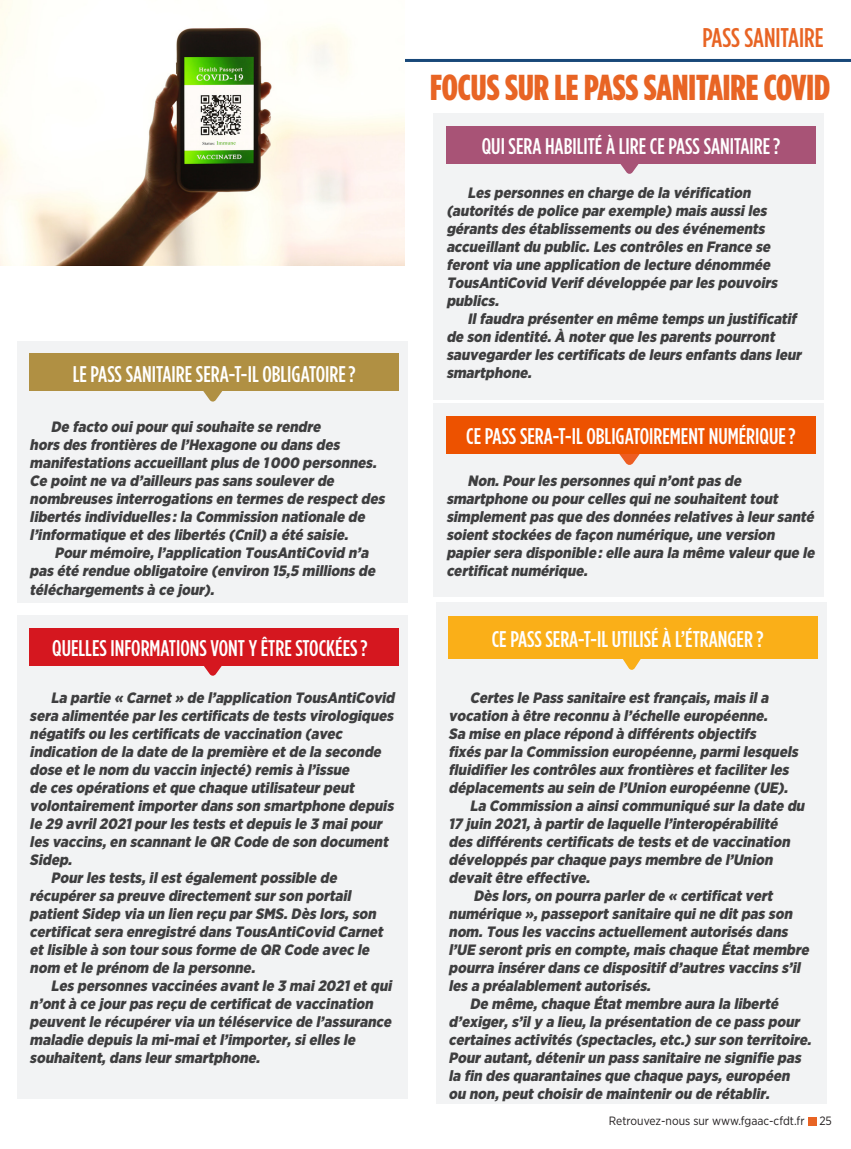
<style>
.page{position:relative;width:851px;height:1149px;background:#fff}
.page>*{position:absolute;margin:0;border:0;box-sizing:border-box;transform-origin:0 0}
.t1{font:900 36px "Gotham Condensed";color:#e86424}
.t2{font:500 27px "Gotham Condensed";color:#e86424}
.t3{font:500 22.65px "Gotham Condensed";color:#fff}
.TEXTE_ARTICLE_SECOND{font:italic 900 15px/18px "Gotham Narrow";color:#3e3e3f}
.t4{font:12px "Gotham Narrow";color:#231f20}
</style>
<div class="page">
<div style="left:807px;top:1116px;width:9px;height:9px;background:#e86424"></div>
<hr style="left:0;top:59px;width:850px;height:3px;background:#184879">
<img style="left:0;top:0;width:404px;height:265px">
<div style="left:17px;top:341px;width:390px;height:261px;background:#f2f3f4"></div>
<svg style="left:203px;top:391px;width:20px;height:11px"></svg>
<div style="left:30px;top:353px;width:369px;height:38px;background:#b09043"></div>
<div style="left:17px;top:615px;width:390px;height:483px;background:#f2f3f4"></div>
<svg style="left:156px;top:665px;width:116px;height:11px"></svg>
<div style="left:30px;top:627px;width:369px;height:38px;background:#d5171f"></div>
<div style="left:433px;top:113px;width:390px;height:287px;background:#f2f3f4"></div>
<svg style="left:620px;top:164px;width:19px;height:10px"></svg>
<div style="left:446px;top:126px;width:369px;height:38px;background:#a85376"></div>
<div style="left:433px;top:403px;width:390px;height:193px;background:#f2f3f4"></div>
<svg style="left:619px;top:454px;width:21px;height:11px"></svg>
<div style="left:446px;top:416px;width:369px;height:38px;background:#ed5200"></div>
<div style="left:436px;top:602px;width:389px;height:501px;background:#f2f3f4"></div>
<svg style="left:575px;top:658px;width:115px;height:12px"></svg>
<div style="left:448px;top:616px;width:369px;height:42px;background:#faaf18"></div>
<p class="t3" style="left:73px;top:360px;width:284px">LE PASS SANITAIRE SERA-T-IL OBLIGATOIRE ?</p>
<p class="TEXTE_ARTICLE_SECOND" style="left:30px;top:418px;width:360px;text-indent:21px">De facto ouipourquisouhaite se rendre<br>hors des frontières de l’Hexagone ou dans des manifestations accueillantplus de 1000 personnes.<br>Ce pointne va d’ailleurs pas sans souleverde nombreuses interrogations en termes de respectdes libertés individuelles :la Commission nationale de l’informatique etdes libertés (Cnil)a été saisie.</p>
<p class="TEXTE_ARTICLE_SECOND" style="left:30px;top:544px;width:350px;text-indent:25px">Pourmémoire,l’application TousAntiCovid n’a pas été rendue obligatoire (environ 15,5 millions de téléchargements à ce jour).</p>
<p class="t3" style="left:52px;top:634px;width:316px">QUELLES INFORMATIONS VONT Y ÊTRE STOCKÉES ?</p>
<p class="TEXTE_ARTICLE_SECOND" style="left:30px;top:688px;width:370px;text-indent:21px">La partie « Carnet» de l’application TousAntiCovid sera alimentée parles certificats de tests virologiques négatifs ou les certificats de vaccination (avec indication de la date de la première etde la seconde dose etle nom du vaccin injecté)remis à l’issue<br>de ces opérations etque chaque utilisateurpeut volontairementimporterdans son smartphone depuis le 29 avril2021pourles tests etdepuis le 3 maipour les vaccins,en scannantle QR Code de son document Sidep.</p>
<p class="TEXTE_ARTICLE_SECOND" style="left:30px;top:868px;width:358px;text-indent:21px">Pourles tests,ilestégalementpossible de récupérersa preuve directementsurson portail patientSidep via un lien reçu parSMS.Dès lors,son certificatsera enregistré dans TousAntiCovid Carnet etlisible à son toursous forme de QR Code avec le nom etle prénom de la personne.</p>
<p class="TEXTE_ARTICLE_SECOND" style="left:30px;top:976px;width:367px;text-indent:21px">Les personnes vaccinées avantle 3 mai2021etqui n’ontà ce jourpas reçu de certificatde vaccination peuventle récupérervia un téléservice de l’assurance maladie depuis la mi-maietl’importer,sielles le souhaitent,dans leursmartphone.</p>
<p class="t2" style="left:702px;top:22px;width:123px">PASS SANITAIRE</p>
<p class="t1" style="left:430px;top:66px;width:401px">FOCUS SUR LE PASS SANITAIRE COVID</p>
<p class="t3" style="left:481px;top:133px;width:300px">QUI SERA HABILITÉ À LIRE CE PASS SANITAIRE ?</p>
<p class="TEXTE_ARTICLE_SECOND" style="left:446px;top:184px;width:336px;text-indent:21px">Les personnes en charge de la vérification (autorités de police parexemple)mais aussiles gérants des établissements ou des événements accueillantdu public.Les contrôles en France se ferontvia une application de lecture dénommée TousAntiCovid Verifdéveloppée parles pouvoirs publics.</p>
<p class="TEXTE_ARTICLE_SECOND" style="left:446px;top:310px;width:360px;text-indent:21px">Ilfaudra présenteren même temps un justificatif de son identité.À noterque les parents pourront sauvegarderles certificats de leurs enfants dans leur smartphone.</p>
<p class="t3" style="left:466px;top:423px;width:331px">CE PASS SERA-T-IL OBLIGATOIREMENT NUMÉRIQUE ?</p>
<p class="TEXTE_ARTICLE_SECOND" style="left:446px;top:472px;width:373px;text-indent:21px">Non.Pourles personnes quin’ontpas de smartphone ou pourcelles quine souhaitenttout simplementpas que des données relatives à leursanté soientstockées de façon numérique,une version papiersera disponible :elle aura la même valeurque le certificatnumérique.</p>
<p class="t3" style="left:491px;top:625px;width:273px">CE PASS SERA-T-IL UTILISÉ À L’ÉTRANGER ?</p>
<p class="TEXTE_ARTICLE_SECOND" style="left:448px;top:688px;width:354px;text-indent:21px">Certes le Pass sanitaire estfrançais,mais ila vocation à être reconnu à l’échelle européenne.<br>Sa mise en place répond à différents objectifs<br>fixés parla Commission européenne,parmilesquels fluidifierles contrôles aux frontières etfaciliterles déplacements au sein de l’Union européenne (UE).</p>
<p class="TEXTE_ARTICLE_SECOND" style="left:448px;top:796px;width:360px;text-indent:21px">La Commission a ainsicommuniqué surla date du 17 juin 2021,à partirde laquelle l’interopérabilité des différents certificats de tests etde vaccination développés parchaque pays membre de l’Union devaitêtre effective.</p>
<p class="TEXTE_ARTICLE_SECOND" style="left:448px;top:886px;width:365px;text-indent:25px">Dès lors,on pourra parlerde « certificatvert numérique »,passeportsanitaire quine ditpas son nom.Tous les vaccins actuellementautorisés dans l’UE serontpris en compte,mais chaque Étatmembre pourra insérerdans ce dispositifd’autres vaccins s’il les a préalablementautorisés.</p>
<p class="TEXTE_ARTICLE_SECOND" style="left:448px;top:994px;width:367px;text-indent:21px">De même,chaque Étatmembre aura la liberté d’exiger,s’ily a lieu,la présentation de ce pass pour certaines activités (spectacles,etc.)surson territoire.<br>Pourautant,détenirun pass sanitaire ne signifie pas la fin des quarantaines que chaque pays,européen ou non,peutchoisirde maintenirou de rétablir.</p>
<p class="t4" style="left:609px;top:1113px;width:224px">Retrouvez-nous sur www.fgaac-cfdt.fr 25</p>
</div>
